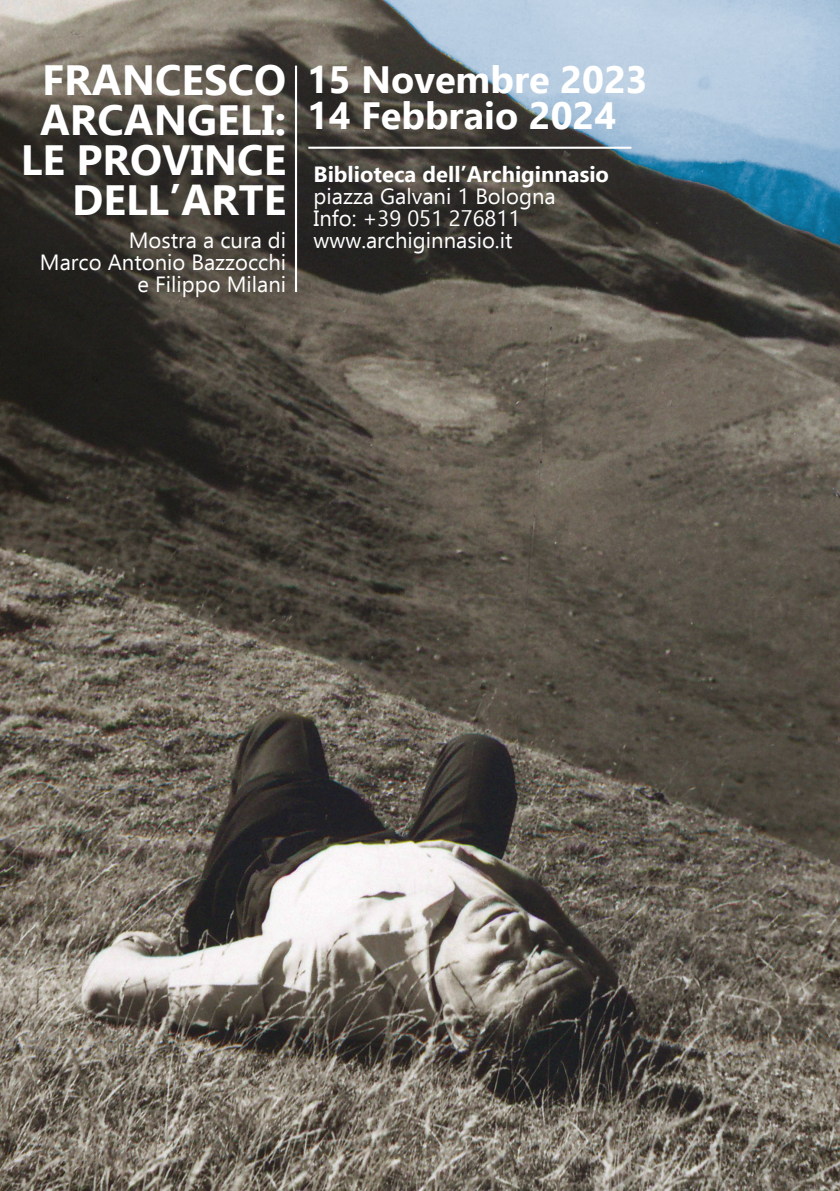
<style>
.page{position:relative;width:840px;height:1191px;background:#fff}
.page>*{position:absolute;margin:0;border:0;box-sizing:border-box;transform-origin:0 0}
.t1{font:700 42.2px "Ebrima";color:#fff}
.t2{font:700 38px "Ebrima";color:#fff}
.t3{font:22px "Ebrima";color:#fff}
.t4{font:700 22px "Ebrima";color:#fff}
</style>
<div class="page">
<img style="left:0;top:0;width:839px;height:1191px">
<hr style="left:295px;top:66px;width:2px;height:226px;background:#fff">
<hr style="left:308px;top:147px;width:323px;height:2px;background:#fff">
<p class="t1" style="left:42px;top:46px;width:245px">FRANCESCO</p>
<p class="t1" style="left:40px;top:86px;width:247px">ARCANGELI:</p>
<p class="t1" style="left:21px;top:127px;width:267px">LE PROVINCE</p>
<p class="t1" style="left:72px;top:167px;width:215px">DELL’ARTE</p>
<p class="t3" style="left:129px;top:224px;width:159px">Mostra a cura di</p>
<p class="t3" style="left:40px;top:246px;width:248px">Marco Antonio Bazzocchi</p>
<p class="t3" style="left:137px;top:268px;width:150px">e Filippo Milani</p>
<p class="t2" style="left:307px;top:49px;width:342px">15 Novembre 2023</p>
<p class="t2" style="left:307px;top:85px;width:311px">14 Febbraio 2024</p>
<p class="t4" style="left:313px;top:157px;width:297px">Biblioteca dell’Archiginnasio</p>
<p class="t3" style="left:313px;top:180px;width:243px">piazza Galvani 1 Bologna</p>
<p class="t3" style="left:313px;top:202px;width:208px">Info: +39 051 276811</p>
<p class="t3" style="left:313px;top:224px;width:200px">www.archiginnasio.it</p>
</div>
